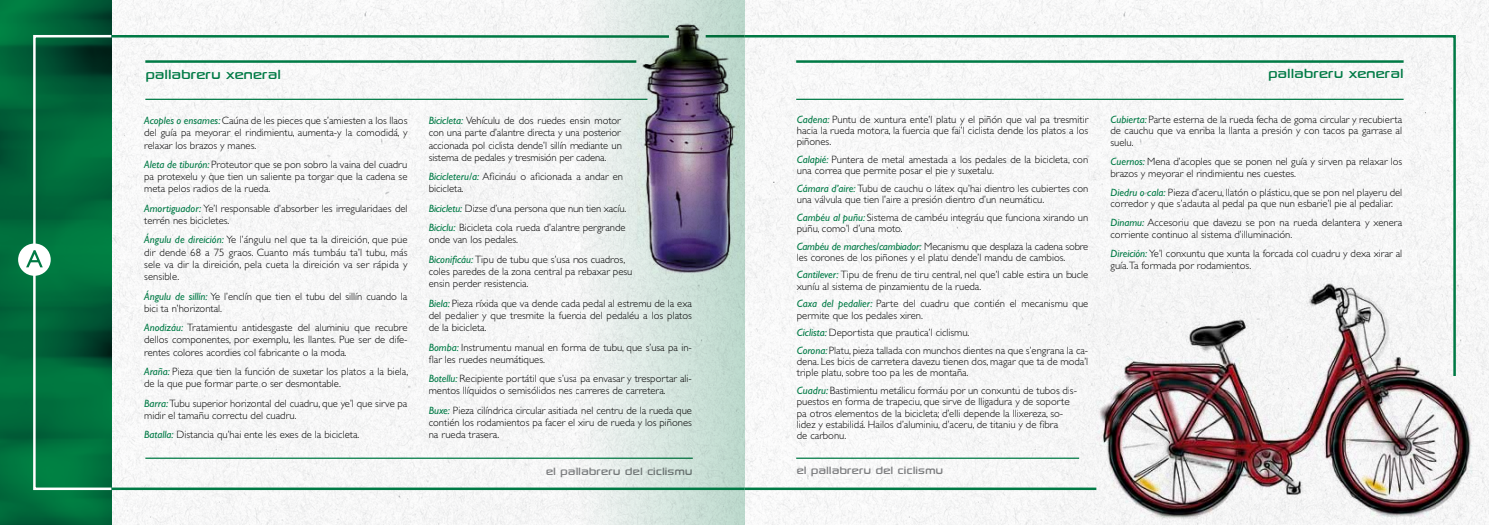
<style>
.page{position:relative;width:1489px;height:525px;background:#fff}
.page>*{position:absolute;margin:0;border:0;box-sizing:border-box;transform-origin:0 0}
.t1{font:18.75px "Sony Sketch EF";letter-spacing:-.01em;color:#007a45}
.t2{font:15px "Sony Sketch EF";letter-spacing:-.01em;color:#7b7c7e}
.t3{font:300 10.62px/12.2px "Gill Sans";color:#000}
.s1{font-weight:400;font-style:italic;color:#007a45}
</style>
<div class="page">
<img style="left:111px;top:0;width:1377px;height:524px">
<img style="left:0;top:0;width:111px;height:524px">
<div style="left:33px;top:35px;width:80px;height:455px;border:2px solid #fff"></div>
<div style="left:18px;top:243px;width:33px;height:32px;background:#fff;border-radius:50%"></div>
<svg style="left:26px;top:250px;width:17px;height:17px"></svg>
<svg style="left:744px;top:34px;width:712px;height:344px"></svg>
<hr style="left:796px;top:457px;width:283px;height:1px;background:#007a45">
<hr style="left:111px;top:35px;width:558px;height:3px;background:#007a45">
<hr style="left:145px;top:60px;width:491px;height:3px;background:#007a45">
<hr style="left:145px;top:99px;width:502px;height:1px;background:#007a45">
<hr style="left:145px;top:457px;width:547px;height:1px;background:#007a45">
<img style="left:744px;top:0;width:51px;height:302px">
<svg style="left:576px;top:0;width:168px;height:524px"></svg>
<hr style="left:112px;top:487px;width:632px;height:3px;background:#007a45">
<img style="left:1068px;top:273px;width:420px;height:251px">
<hr style="left:744px;top:487px;width:352px;height:3px;background:#007a45">
<h1 class="t1" style="left:145px;top:63px;width:137px">pallabreru xeneral</h1>
<p class="t3" style="left:144px;top:114px;width:265px;text-align:justify"><span class="s1">Acoples o ensames:</span>Caúna de les pieces que s’amiesten a los llaos del guía pa meyorar el rindimientu, aumenta-y la comodidá, y relaxar los brazos y manes.</p>
<p class="t3" style="left:144px;top:158px;width:265px;text-align:justify"><span class="s1">Aleta de tiburón:</span> Proteutor que se pon sobro la vaina del cuadru pa protexelu y que tien un saliente pa torgar que la cadena se meta pelos radios de la rueda.</p>
<p class="t3" style="left:144px;top:202px;width:265px"><span class="s1">Amortiguador:</span> Ye’l responsable d’absorber les irregularidaes del terrén nes bicicletes.</p>
<p class="t3" style="left:144px;top:234px;width:265px;text-align:justify"><span class="s1">Ángulu de direición:</span> Ye l’ángulu nel que ta la direición, que pue dir dende 68 a 75 graos. Cuanto más tumbáu ta’l tubu, más sele va dir la direición, pela cueta la direición va ser rápida y sensible.</p>
<p class="t3" style="left:144px;top:290px;width:265px"><span class="s1">Ángulu de sillín:</span> Ye l’enclín que tien el tubu del sillín cuando la bici ta n’horizontal.</p>
<p class="t3" style="left:144px;top:321px;width:265px;text-align:justify"><span class="s1">Anodizáu:</span> Tratamientu antidesgaste del aluminiu que recubre dellos componentes, por exemplu, les llantes. Pue ser de dife&shy;rentes colores acordies col fabricante o la moda.</p>
<p class="t3" style="left:144px;top:365px;width:265px"><span class="s1">Araña:</span> Pieza que tien la función de suxetar los platos a la biela, de la que pue formar parte o ser desmontable.</p>
<p class="t3" style="left:144px;top:397px;width:265px"><span class="s1">Barra:</span> Tubu superior horizontal del cuadru, que ye’l que sirve pa midir el tamañu correctu del cuadru.</p>
<p class="t3" style="left:144px;top:428px;width:217px"><span class="s1">Batalla:</span> Distancia qu’hai ente les exes de la bicicleta.</p>
<p class="t3" style="left:429px;top:114px;width:195px;text-align:justify"><span class="s1">Bicicleta:</span> Vehículu de dos ruedes ensin motor con una parte d’alantre directa y una posterior accionada pol ciclista dende’l sillín mediante un sistema de pedales y tresmisión per cadena.</p>
<p class="t3" style="left:429px;top:170px;width:196px"><span class="s1">Bicicleteru/a:</span> Aficináu o aficionada a andar en bicicleta.</p>
<p class="t3" style="left:429px;top:198px;width:199px;line-height:19.4px"><span class="s1">Bicicletu:</span> Dizse d’una persona que nun tien xacíu.<br><span class="s1">Biciclu:</span> Bicicleta cola rueda d’alantre pergrande</p>
<p class="t3" style="left:429px;top:230px;width:198px;line-height:19.4px">onde van los pedales.<br><span class="s1">Biconificáu:</span> Tipu de tubu que s’usa nos cuadros,</p>
<p class="t3" style="left:429px;top:265px;width:205px">coles paredes de la zona central pa rebaxar pesu ensin perder resistencia.</p>
<p class="t3" style="left:429px;top:297px;width:265px;text-align:justify"><span class="s1">Biela:</span> Pieza ríxida que va dende cada pedal al estremu de la exa del pedalier y que tresmite la fuercia del pedaléu a los platos de la bicicleta.</p>
<p class="t3" style="left:429px;top:341px;width:265px"><span class="s1">Bomba:</span> Instrumentu manual en forma de tubu, que s’usa pa in&shy;flar les ruedes neumátiques.</p>
<p class="t3" style="left:429px;top:372px;width:265px"><span class="s1">Botellu:</span> Recipiente portátil que s’usa pa envasar y tresportar ali&shy;mentos llíquidos o semisólidos nes carreres de carretera.</p>
<p class="t3" style="left:429px;top:404px;width:265px;text-align:justify"><span class="s1">Buxe:</span> Pieza cilíndrica circular asitiada nel centru de la rueda que contién los rodamientos pa facer el xiru de rueda y los piñones na rueda trasera.</p>
<h2 class="t2" style="left:545px;top:462px;width:148px">el pallabreru del ciclismu</h2>
<p class="t3" style="left:796px;top:113px;width:293px;line-height:11.2px;text-align:justify"><span class="s1">Cadena:</span> Puntu de xuntura ente’l platu y el piñón que val pa tresmitir hacia la rueda motora, la fuercia que fai’l ciclista dende los platos a los piñones.</p>
<p class="t3" style="left:796px;top:154px;width:293px;line-height:11.2px"><span class="s1">Calapié:</span> Puntera de metal amestada a los pedales de la bicicleta, con una correa que permite posar el pie y suxetalu.</p>
<p class="t3" style="left:796px;top:182px;width:293px;line-height:11.2px"><span class="s1">Cámara d’aire:</span> Tubu de cauchu o látex qu’hai dientro les cubiertes con una válvula que tien l’aire a presión dientro d’un neumáticu.</p>
<p class="t3" style="left:796px;top:211px;width:293px;line-height:11.2px"><span class="s1">Cambéu al puñu:</span> Sistema de cambéu integráu que funciona xirando un puñu, como’l d’una moto.</p>
<p class="t3" style="left:796px;top:240px;width:293px;line-height:11.2px"><span class="s1">Cambéu de marches/cambiador:</span> Mecanismu que desplaza la cadena sobre les corones de los piñones y el platu dende’l mandu de cambios.</p>
<p class="t3" style="left:796px;top:269px;width:293px;line-height:11.2px"><span class="s1">Cantilever:</span> Tipu de frenu de tiru central, nel que’l cable estira un bucle xuníu al sistema de pinzamientu de la rueda.</p>
<p class="t3" style="left:796px;top:298px;width:293px;line-height:11.2px"><span class="s1">Caxa del pedalier:</span> Parte del cuadru que contién el mecanismu que permite que los pedales xiren.</p>
<p class="t3" style="left:796px;top:324px;width:293px;line-height:17.6px"><span class="s1">Ciclista:</span> Deportista que prautica’l ciclismu.<br><span class="s1">Corona:</span> Platu, pieza tallada con munchos dientes na que s’engrana la ca-</p>
<p class="t3" style="left:796px;top:356px;width:293px;line-height:11.2px">dena. Les bicis de carretera davezu tienen dos, magar que ta de moda’l triple platu, sobre too pa les de montaña.</p>
<p class="t3" style="left:796px;top:385px;width:282px;line-height:11.2px"><span class="s1">Cuadru:</span> Bastimientu metálicu formáu por un conxuntu de tubos dis&shy;puestos en forma de trapeciu, que sirve de lligadura y de soporte pa otros elementos de la bicicleta; d’elli depende la llixereza, so&shy;lidez y estabilidá. Hailos d’aluminiu, d’aceru, de titaniu y de fibra<br>de carbonu.</p>
<h2 class="t2" style="left:796px;top:461px;width:148px">el pallabreru del ciclismu</h2>
<h1 class="t1" style="left:1267px;top:63px;width:137px">pallabreru xeneral</h1>
<p class="t3" style="left:1110px;top:113px;width:293px;line-height:11.8px;text-align:justify"><span class="s1">Cubierta:</span> Parte esterna de la rueda fecha de goma circular y recubierta de cauchu que va enriba la llanta a presión y con tacos pa garrase al suelu.</p>
<p class="t3" style="left:1110px;top:156px;width:293px;line-height:11.8px"><span class="s1">Cuernos:</span> Mena d’acoples que se ponen nel guía y sirven pa relaxar los brazos y meyorar el rindimientu nes cuestes.</p>
<p class="t3" style="left:1110px;top:186px;width:293px;line-height:11.8px"><span class="s1">Diedru o cala:</span> Pieza d’aceru, llatón o plásticu, que se pon nel playeru del corredor y que s’adauta al pedal pa que nun esbarie’l pie al pedaliar.</p>
<p class="t3" style="left:1110px;top:217px;width:293px;line-height:11.8px"><span class="s1">Dinamu:</span> Accesoriu que davezu se pon na rueda delantera y xenera corriente continuo al sistema d’illuminación.</p>
<p class="t3" style="left:1110px;top:247px;width:293px;line-height:11.8px"><span class="s1">Direición:</span> Ye’l conxuntu que xunta la forcada col cuadru y dexa xirar al guía.Ta formada por rodamientos.</p>
</div>
